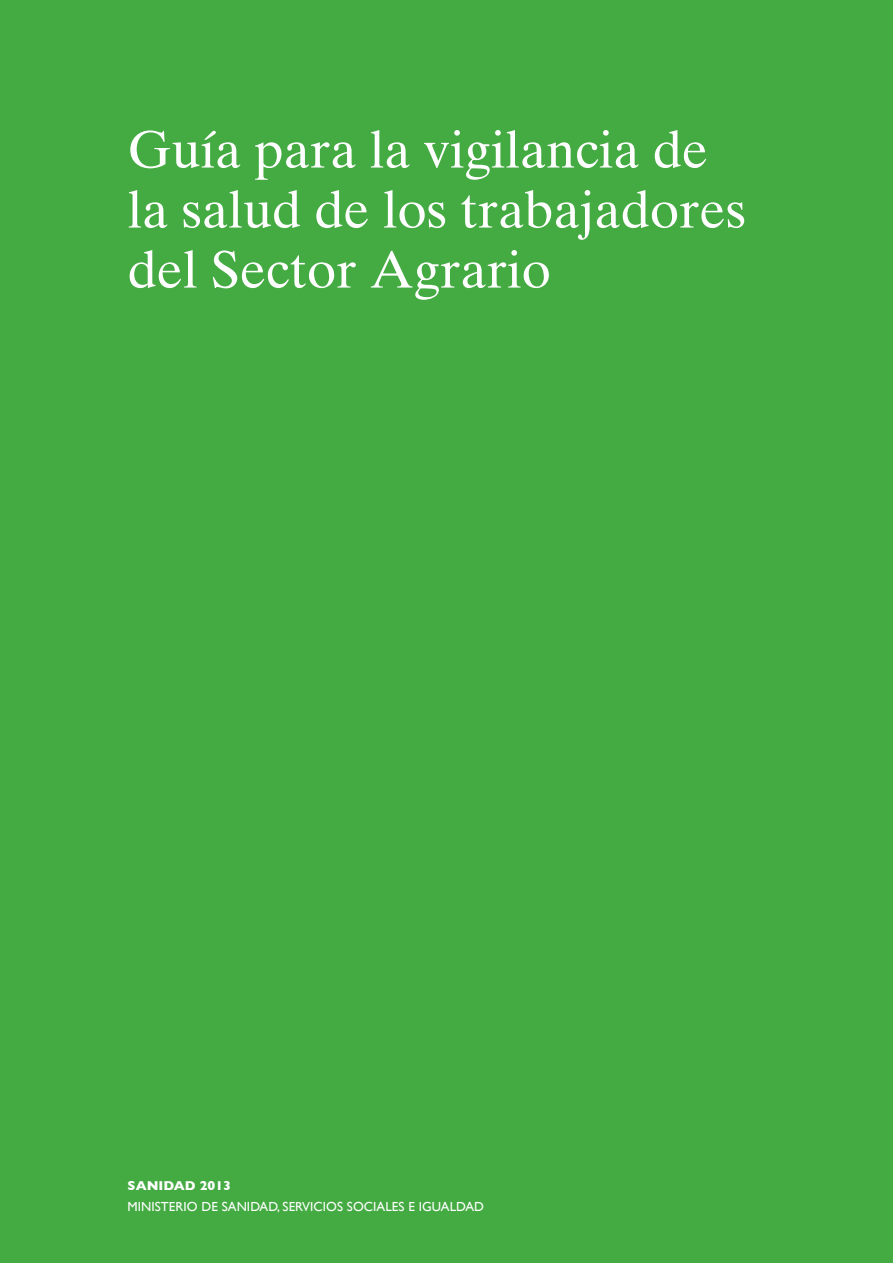
<style>
.page{position:relative;width:893px;height:1263px;background:#44aa42}
.page>*{position:absolute;margin:0;border:0;box-sizing:border-box;transform-origin:0 0}
.t1{font:52.5px/60px "Times Ten";color:#fff}
.t2{font:13.2px "Gill Sans";letter-spacing:.005em;color:#fff}
.t3{font:700 13.2px "Gill Sans";letter-spacing:.005em;color:#fff}
</style>
<div class="page">
<p class="t1" style="left:128px;top:119px;width:582px">Guía para la vigilancia de</p>
<h1 class="t1" style="left:128px;top:179px;width:620px">la salud de los trabajadores del Sector Agrario</h1>
<p class="t3" style="left:128px;top:1178px;width:105px">SANIDAD 2013</p>
<p class="t2" style="left:128px;top:1199px;width:358px">MINISTERIO DE SANIDAD, SERVICIOS SOCIALES E IGUALDAD</p>
</div>
